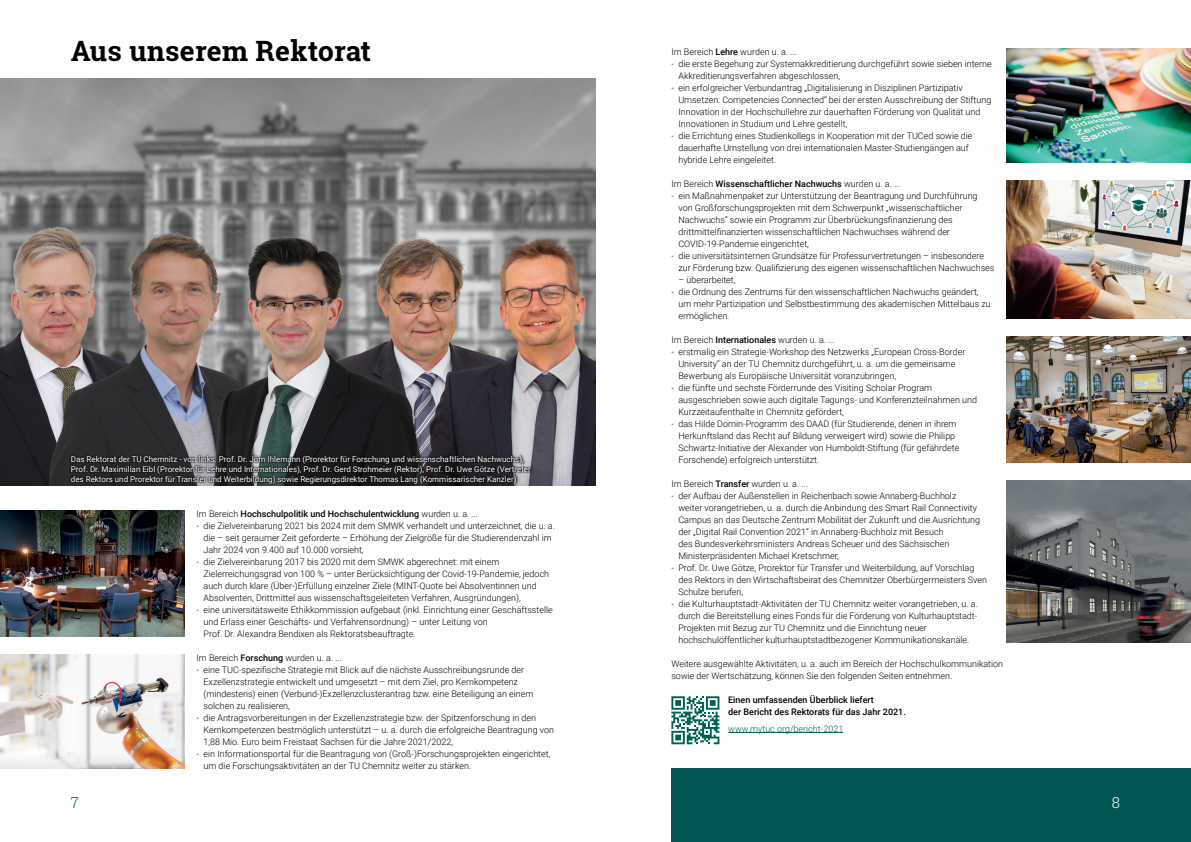
<style>
.page{position:relative;width:1191px;height:842px;background:#fff}
.page>*{position:absolute;margin:0;border:0;box-sizing:border-box;transform-origin:0 0}
.Überschrift_001{font:700 28px "Roboto Slab";letter-spacing:.01em;color:#000}
.t1{font:300 15px "Roboto Slab";color:#006254}
.t2{font:300 15px "Roboto Slab";color:#fff}
.Aufzählung{font:300 9px/12px "Roboto";color:#000}
.Fließtext_am_Raster{font:300 9px/12px "Roboto";color:#000}
.Fließtext_am_Raster-2{font:500 9px/12px "Roboto";color:#000}
.Fließtext_am_Raster-3{font:300 9px "Roboto";color:#006254}
.Bildtext_weiß{font:8px/9.6px "Roboto";color:#fff}
.s1{font-weight:300}
.s2{font-weight:500}
</style>
<div class="page">
<img style="left:0;top:78px;width:595px;height:408px">
<svg style="left:69px;top:454px;width:464px;height:32px;background:#212224"></svg>
<div style="left:671px;top:768px;width:520px;height:74px;background:#005751"></div>
<hr style="left:728px;top:732px;width:115px;height:1px;background:#006254">
<svg style="left:671px;top:696px;width:48px;height:48px"></svg>
<img style="left:1006px;top:48px;width:185px;height:114px">
<img style="left:1006px;top:180px;width:185px;height:138px">
<img style="left:0;top:510px;width:184px;height:126px">
<img style="left:0;top:654px;width:184px;height:114px">
<img style="left:1006px;top:336px;width:185px;height:126px">
<img style="left:1006px;top:480px;width:185px;height:162px">
<p class="Überschrift_001" style="left:71px;top:31px;width:301px">Aus unserem Rektorat</p>
<p class="Bildtext_weiß" style="left:71px;top:454px;width:461px">Das Rektorat der TU Chemnitz - von links: Prof. Dr. Jörn Ihlemann (Prorektor für Forschung und wissenschaftlichen Nachwuchs),<br>Prof. Dr. Maximilian Eibl (Prorektor für Lehre und Internationales), Prof. Dr. Gerd Strohmeier (Rektor), Prof. Dr. Uwe Götze (Vertreter des Rektors und Prorektor für Transfer und Weiterbildung) sowie Regierungsdirektor Thomas Lang (Kommissarischer Kanzler)</p>
<p class="Fließtext_am_Raster-2" style="left:196px;top:507px;width:283px"><span class="s1">Im Bereich</span> Hochschulpolitik und Hochschulentwicklung <span class="s1">wurden u. a. ...</span></p>
<p class="Aufzählung" style="left:203px;top:519px;width:353px;text-indent:-7px">- die Zielvereinbarung 2021 bis 2024 mit dem SMWK verhandelt und unterzeichnet, die u. a. die – seit geraumer Zeit geforderte – Erhöhung der Zielgröße für die Studierendenzahl im<br>Jahr 2024 von 9.400 auf 10.000 vorsieht,</p>
<p class="Aufzählung" style="left:203px;top:555px;width:347px;text-indent:-7px">- die Zielvereinbarung 2017 bis 2020 mit dem SMWK abgerechnet: mit einem Zielerreichungsgrad von 100 % – unter Berücksichtigung der Covid-19-Pandemie, jedoch auch durch klare (Über-)Erfüllung einzelner Ziele (MINT-Quote bei Absolventinnen und Absolventen, Drittmittel aus wissenschaftsgeleiteten Verfahren, Ausgründungen),</p>
<p class="Aufzählung" style="left:203px;top:603px;width:351px;text-indent:-7px">- eine universitätsweite Ethikkommission aufgebaut (inkl. Einrichtung einer Geschäftsstelle und Erlass einer Geschäfts- und Verfahrensordnung) – unter Leitung von<br>Prof. Dr. Alexandra Bendixen als Rektoratsbeauftragte.</p>
<h2 class="t1" style="left:71px;top:792px;width:10px">7</h2>
<p class="Fließtext_am_Raster" style="left:196px;top:651px;width:147px">Im Bereich <span class="s2">Forschung</span> wurden u. a. ...</p>
<p class="Aufzählung" style="left:203px;top:663px;width:331px;text-indent:-7px">- eine TUC-spezifische Strategie mit Blick auf die nächste Ausschreibungsrunde der Exzellenzstrategie entwickelt und umgesetzt – mit dem Ziel, pro Kernkompetenz (mindestens) einen (Verbund-)Exzellenzclusterantrag bzw. eine Beteiligung an einem solchen zu realisieren,</p>
<p class="Aufzählung" style="left:203px;top:711px;width:352px;text-indent:-7px">- die Antragsvorbereitungen in der Exzellenzstrategie bzw. der Spitzenforschung in den<br>Kernkompetenzen bestmöglich unterstützt – u. a. durch die erfolgreiche Beantragung von<br>1,88 Mio. Euro beim Freistaat Sachsen für die Jahre 2021/2022,</p>
<p class="Aufzählung" style="left:203px;top:747px;width:348px;text-indent:-7px">- ein Informationsportal für die Beantragung von (Groß-)Forschungsprojekten eingerichtet, um die Forschungsaktivitäten an der TU Chemnitz weiter zu stärken.</p>
<p class="Fließtext_am_Raster" style="left:671px;top:45px;width:127px">Im Bereich <span class="s2">Lehre</span> wurden u. a. ...</p>
<p class="Aufzählung" style="left:678px;top:57px;width:315px;text-indent:-7px">- die erste Begehung zur Systemakkreditierung durchgeführt sowie sieben interne<br>Akkreditierungsverfahren abgeschlossen,</p>
<p class="Aufzählung" style="left:678px;top:81px;width:314px;text-indent:-7px">- ein erfolgreicher Verbundantrag „Digitalisierung in Disziplinen Partizipativ Umsetzen: Competencies Connected“ bei der ersten Ausschreibung der Stiftung Innovation in der Hochschullehre zur dauerhaften Förderung von Qualität und Innovationen in Studium und Lehre gestellt,</p>
<p class="Aufzählung" style="left:678px;top:129px;width:296px;text-indent:-7px">- die Errichtung eines Studienkollegs in Kooperation mit der TUCed sowie die dauerhafte Umstellung von drei internationalen Master-Studiengängen auf hybride Lehre eingeleitet.</p>
<p class="Fließtext_am_Raster-2" style="left:671px;top:177px;width:230px"><span class="s1">Im Bereich</span> Wissenschaftlicher Nachwuchs <span class="s1">wurden u. a. ...</span></p>
<p class="Aufzählung" style="left:678px;top:189px;width:301px;text-indent:-7px">- ein Maßnahmenpaket zur Unterstützung der Beantragung und Durchführung von Großforschungsprojekten mit dem Schwerpunkt „wissenschaftlicher Nachwuchs“ sowie ein Programm zur Überbrückungsfinanzierung des drittmittelfinanzierten wissenschaftlichen Nachwuchses während der COVID-19-Pandemie eingerichtet,</p>
<p class="Aufzählung" style="left:678px;top:249px;width:317px;text-indent:-7px">- die universitätsinternen Grundsätze für Professurvertretungen – insbesondere zur Förderung bzw. Qualifizierung des eigenen wissenschaftlichen Nachwuchses</p>
<p class="Aufzählung" style="left:678px;top:273px;width:59px">– überarbeitet,</p>
<p class="Aufzählung" style="left:678px;top:285px;width:314px;text-indent:-7px">- die Ordnung des Zentrums für den wissenschaftlichen Nachwuchs geändert, um mehr Partizipation und Selbstbestimmung des akademischen Mittelbaus zu ermöglichen.</p>
<p class="Fließtext_am_Raster" style="left:671px;top:333px;width:165px">Im Bereich <span class="s2">Internationales</span> wurden u. a. ...</p>
<p class="Aufzählung" style="left:678px;top:345px;width:288px;text-indent:-7px">- erstmalig ein Strategie-Workshop des Netzwerks „European Cross-Border<br>University“ an der TU Chemnitz durchgeführt, u. a. um die gemeinsame<br>Bewerbung als Europäische Universität voranzubringen,</p>
<p class="Aufzählung" style="left:678px;top:381px;width:300px;text-indent:-7px">- die fünfte und sechste Förderrunde des Visiting Scholar Program ausgeschrieben sowie auch digitale Tagungs- und Konferenzteilnahmen und<br>Kurzzeitaufenthalte in Chemnitz gefördert,</p>
<p class="Aufzählung" style="left:678px;top:417px;width:282px;text-indent:-7px">- das Hilde Domin-Programm des DAAD (für Studierende, denen in ihrem Herkunftsland das Recht auf Bildung verweigert wird) sowie die Philipp Schwartz-Initiative der Alexander von Humboldt-Stiftung (für gefährdete Forschende) erfolgreich unterstützt.</p>
<p class="Fließtext_am_Raster" style="left:671px;top:477px;width:138px">Im Bereich <span class="s2">Transfer</span> wurden u. a. ...</p>
<p class="Aufzählung" style="left:678px;top:489px;width:303px;text-indent:-7px">- der Aufbau der Außenstellen in Reichenbach sowie Annaberg-Buchholz weiter vorangetrieben, u. a. durch die Anbindung des Smart Rail Connectivity Campus an das Deutsche Zentrum Mobilität der Zukunft und die Ausrichtung der „Digital Rail Convention 2021“ in Annaberg-Buchholz mit Besuch<br>des Bundesverkehrsministers Andreas Scheuer und des Sächsischen Ministerpräsidenten Michael Kretschmer,</p>
<p class="Aufzählung" style="left:678px;top:561px;width:310px;text-indent:-7px">- Prof. Dr. Uwe Götze, Prorektor für Transfer und Weiterbildung, auf Vorschlag des Rektors in den Wirtschaftsbeirat des Chemnitzer Oberbürgermeisters Sven<br>Schulze berufen,</p>
<p class="Aufzählung" style="left:678px;top:597px;width:301px;text-indent:-7px">- die Kulturhauptstadt-Aktivitäten der TU Chemnitz weiter vorangetrieben, u. a. durch die Bereitstellung eines Fonds für die Förderung von Kulturhauptstadt-Projekten mit Bezug zur TU Chemnitz und die Einrichtung neuer hochschulöffentlicher kulturhauptstadtbezogener Kommunikationskanäle.</p>
<p class="Fließtext_am_Raster" style="left:671px;top:657px;width:333px">Weitere ausgewählte Aktivitäten, u. a. auch im Bereich der Hochschulkommunikation sowie der Wertschätzung, können Sie den folgenden Seiten entnehmen.</p>
<p class="Fließtext_am_Raster-2" style="left:728px;top:693px;width:179px">Einen umfassenden Überblick liefert<br>der Bericht des Rektorats für das Jahr 2021.</p>
<p class="Fließtext_am_Raster-3" style="left:728px;top:722px;width:117px">www.mytuc.org/bericht-2021</p>
<h2 class="t2" style="left:1111px;top:792px;width:10px">8</h2>
</div>
